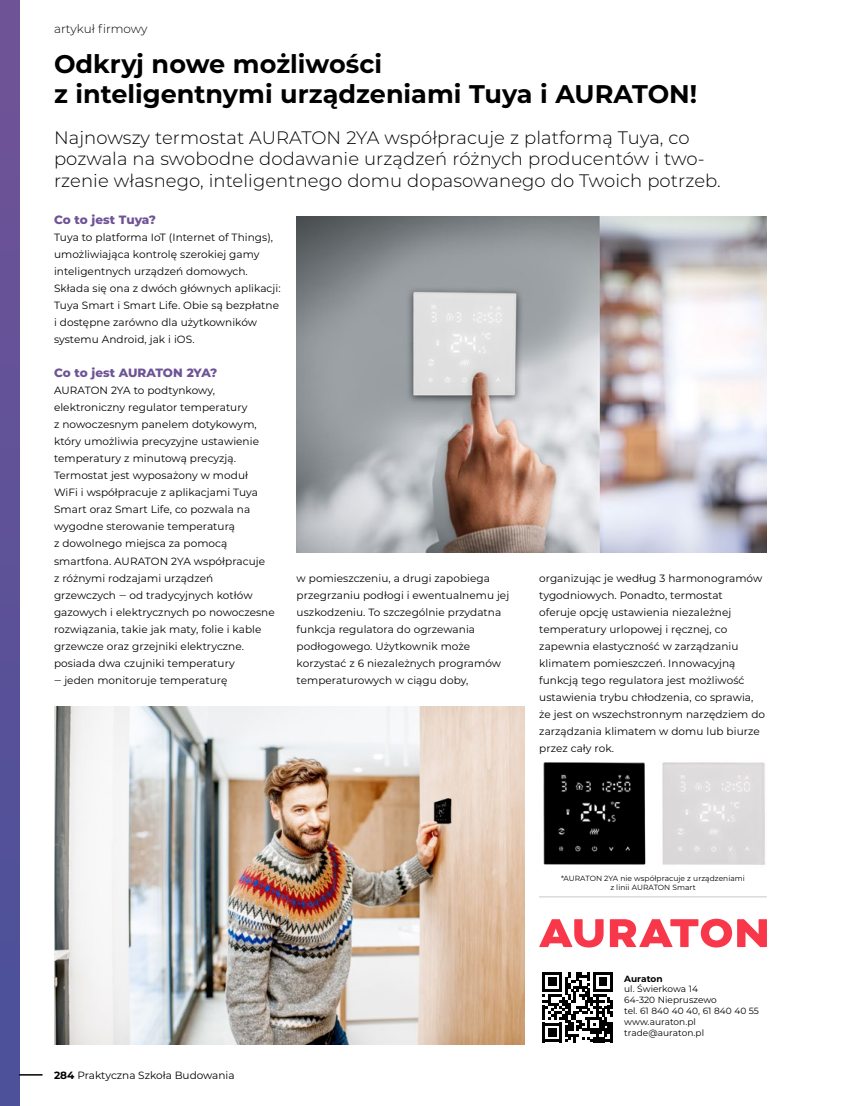
<style>
.page{position:relative;width:851px;height:1106px;background:#fff}
.page>*{position:absolute;margin:0;border:0;box-sizing:border-box;transform-origin:0 0}
.t1{font:700 25.5px/30.6px "Montserrat";color:#000}
.t2{font:300 18px/21.6px "Montserrat";letter-spacing:.005em;color:#000}
.t3{font:800 12px "Montserrat";letter-spacing:-.01em;color:#6f5397}
.t4{font:300 12px "Montserrat";color:#000}
.t5{font:10.5px/17px "Montserrat";letter-spacing:.005em;color:#000}
.t6{font:9px/10.8px "Montserrat";letter-spacing:.005em;color:#000}
.t7{font:700 9px "Montserrat";color:#000}
.t8{font:7.5px/9px "Montserrat";letter-spacing:.005em;color:#000;text-align:center}
.s1{font-weight:700}
</style>
<div class="page">
<div style="left:0;top:0;width:19px;height:1106px;background:linear-gradient(to bottom,#715397,#4a5199)"></div>
<svg style="left:19px;top:1074px;width:24px;height:1px"></svg>
<img style="left:296px;top:217px;width:470px;height:336px">
<img style="left:54px;top:706px;width:470px;height:338px">
<hr style="left:539px;top:896px;width:227px;height:1px;background:#dadada">
<svg style="left:539px;top:918px;width:227px;height:29px"></svg>
<svg style="left:542px;top:972px;width:71px;height:70px"></svg>
<img style="left:543px;top:762px;width:103px;height:103px">
<img style="left:662px;top:762px;width:103px;height:103px">
<p class="t4" style="left:54px;top:20px;width:95px">artykuł firmowy</p>
<h1 class="t1" style="left:54px;top:47px;width:644px">Odkryj nowe możliwości<br>z inteligentnymi urządzeniami Tuya i AURATON!</h1>
<h2 class="t2" style="left:54px;top:126px;width:668px">Najnowszy termostat AURATON 2YA współpracuje z platformą Tuya, co pozwala na swobodne dodawanie urządzeń różnych producentów i two&shy;rzenie własnego, inteligentnego domu dopasowanego do Twoich potrzeb.</h2>
<p class="t3" style="left:54px;top:211px;width:103px">Co to jest Tuya?</p>
<p class="t5" style="left:54px;top:229px;width:228px">Tuya to platforma IoT (Internet of Things), umożliwiająca kontrolę szerokiej gamy inteligentnych urządzeń domowych.<br>Składa się ona z dwóch głównych aplikacji:<br>Tuya Smart i Smart Life. Obie są bezpłatne i dostępne zarówno dla użytkowników systemu Android, jak i iOS.</p>
<p class="t3" style="left:54px;top:364px;width:165px">Co to jest AURATON 2YA?</p>
<p class="t5" style="left:54px;top:382px;width:222px">AURATON 2YA to podtynkowy, elektroniczny regulator temperatury<br>z nowoczesnym panelem dotykowym, który umożliwia precyzyjne ustawienie temperatury z minutową precyzją.<br>Termostat jest wyposażony w moduł<br>WiFi i współpracuje z aplikacjami Tuya Smart oraz Smart Life, co pozwala na wygodne sterowanie temperaturą<br>z dowolnego miejsca za pomocą smartfona. AURATON 2YA współpracuje<br>z różnymi rodzajami urządzeń grzewczych ‒ od tradycyjnych kotłów gazowych i elektrycznych po nowoczesne rozwiązania, takie jak maty, folie i kable grzewcze oraz grzejniki elektryczne. posiada dwa czujniki temperatury<br>‒ jeden monitoruje temperaturę</p>
<p class="t5" style="left:296px;top:569px;width:214px">w pomieszczeniu, a drugi zapobiega przegrzaniu podłogi i ewentualnemu jej uszkodzeniu. To szczególnie przydatna funkcja regulatora do ogrzewania podłogowego. Użytkownik może korzystać z 6 niezależnych programów temperaturowych w ciągu doby,</p>
<p class="t5" style="left:539px;top:569px;width:227px">organizując je według 3 harmonogramów tygodniowych. Ponadto, termostat<br>oferuje opcję ustawienia niezależnej temperatury urlopowej i ręcznej, co zapewnia elastyczność w zarządzaniu klimatem pomieszczeń. Innowacyjną funkcją tego regulatora jest możliwość ustawienia trybu chłodzenia, co sprawia, że jest on wszechstronnym narzędziem do zarządzania klimatem w domu lub biurze przez cały rok.</p>
<p class="t5" style="left:54px;top:1066px;width:182px"><span class="s1">284</span> Praktyczna Szkoła Budowania</p>
<p class="t8" style="left:561px;top:873px;width:185px">*AURATON 2YA nie współpracuje z urządzeniami z linii AURATON Smart</p>
<p class="t7" style="left:624px;top:972px;width:40px">Auraton</p>
<p class="t6" style="left:624px;top:983px;width:136px">ul. Świerkowa 14<br>64-320 Niepruszewo<br>tel. 61 840 40 40, 61 840 40 55 www.auraton.pl trade@auraton.pl</p>
</div>
